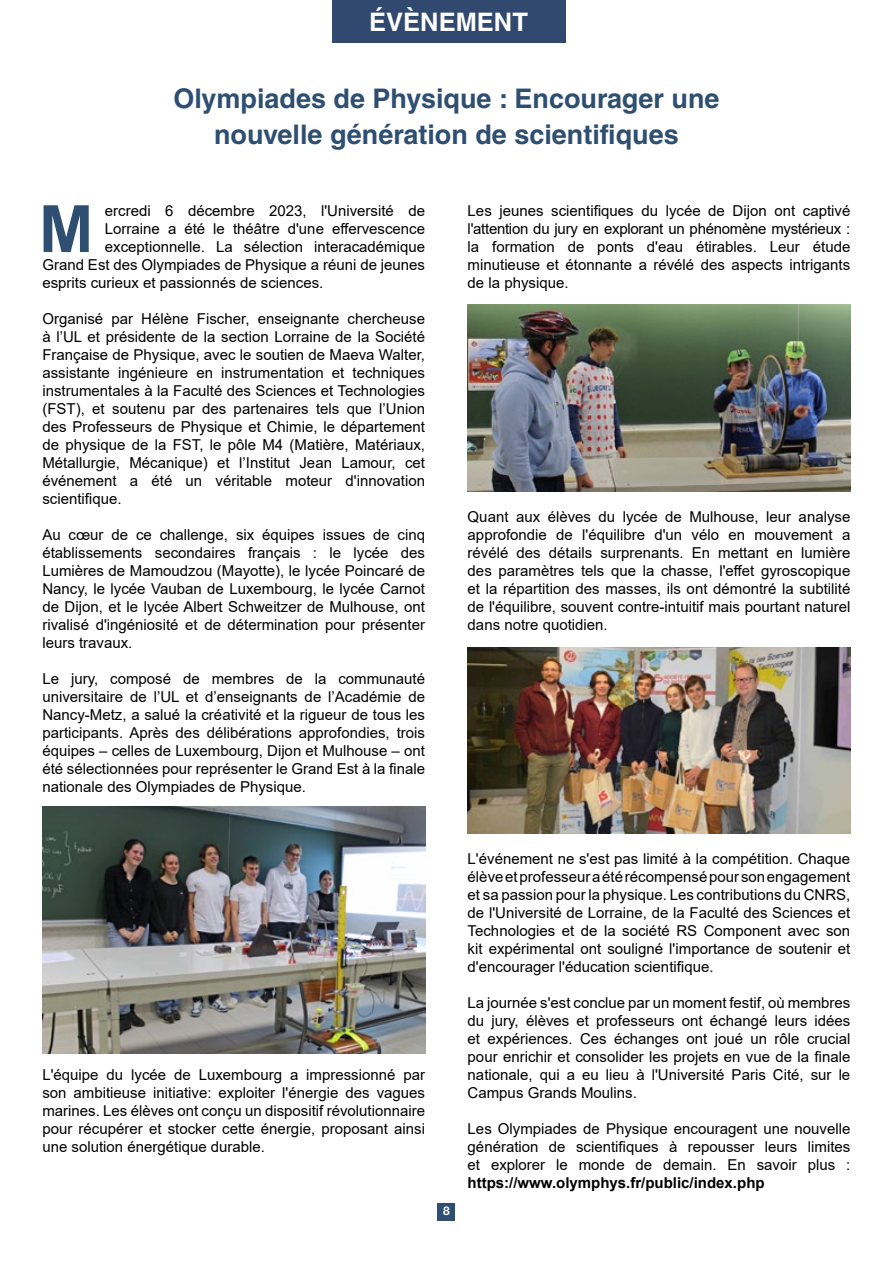
<style>
.page{position:relative;width:893px;height:1263px;background:#fff}
.page>*{position:absolute;margin:0;border:0;box-sizing:border-box;transform-origin:0 0}
.t1{font:700 65.25px "Arial";color:#2e4f71}
.t2{font:700 27px/36px "Helvetica LT Std";color:#2e4f71;text-align:center}
.t3{font:700 25.5px "Helvetica LT Std";color:#fff}
.t4{font:15px/18px "Arial";color:#000;text-align:justify}
.t5{font:700 15px "Arial";color:#000}
.t6{font:700 12px "Helvetica Neue LT Std";color:#fff}
</style>
<div class="page">
<div style="left:438px;top:1203px;width:17px;height:17px;background:#2f4e71"></div>
<div style="left:332px;top:0;width:234px;height:43px;background:#31496e"></div>
<img style="left:43px;top:807px;width:382px;height:246px">
<img style="left:468px;top:305px;width:382px;height:186px">
<img style="left:468px;top:647px;width:382px;height:186px">
<h3 class="t3" style="left:369px;top:6px;width:160px">ÉVÈNEMENT</h3>
<h2 class="t2" style="left:173px;top:80px;width:548px">Olympiades de Physique : Encourager une nouvelle génération de scientifiques</h2>
<h1 class="t1" style="left:39px;top:183px;width:56px">M</h1>
<p class="t4" style="left:105px;top:202px;width:322px">ercredi 6 décembre 2023, l'Université de</p>
<p class="t4" style="left:105px;top:220px;width:322px">Lorraine a été le théâtre d'une effervescence</p>
<p class="t4" style="left:105px;top:238px;width:322px">exceptionnelle. La sélection interacadémique</p>
<p class="t4" style="left:42px;top:256px;width:384px">Grand Est des Olympiades de Physique a réuni de jeunes</p>
<p class="t4" style="left:42px;top:274px;width:282px">esprits curieux et passionnés de sciences.</p>
<p class="t4" style="left:42px;top:310px;width:384px">Organisé par Hélène Fischer, enseignante chercheuse à l’UL et présidente de la section Lorraine de la Société Française de Physique, avec le soutien de Maeva Walter, assistante ingénieure en instrumentation et techniques instrumentales à la Faculté des Sciences et Technologies (FST), et soutenu par des partenaires tels que l’Union des Professeurs de Physique et Chimie, le département de physique de la FST, le pôle M4 (Matière, Matériaux, Métallurgie, Mécanique) et l’Institut Jean Lamour, cet événement a été un véritable moteur d'innovation scientifique.</p>
<p class="t4" style="left:42px;top:526px;width:384px">Au cœur de ce challenge, six équipes issues de cinq établissements secondaires français : le lycée des Lumières de Mamoudzou (Mayotte), le lycée Poincaré de Nancy, le lycée Vauban de Luxembourg, le lycée Carnot de Dijon, et le lycée Albert Schweitzer de Mulhouse, ont rivalisé d'ingéniosité et de détermination pour présenter leurs travaux.</p>
<p class="t4" style="left:42px;top:670px;width:384px">Le jury, composé de membres de la communauté universitaire de l’UL et d’enseignants de l’Académie de Nancy-Metz, a salué la créativité et la rigueur de tous les participants. Après des délibérations approfondies, trois équipes – celles de Luxembourg, Dijon et Mulhouse – ont été sélectionnées pour représenter le Grand Est à la finale nationale des Olympiades de Physique.</p>
<p class="t4" style="left:468px;top:202px;width:384px">Les jeunes scientifiques du lycée de Dijon ont captivé l'attention du jury en explorant un phénomène mystérieux : la formation de ponts d'eau étirables. Leur étude minutieuse et étonnante a révélé des aspects intrigants de la physique.</p>
<p class="t4" style="left:468px;top:508px;width:384px">Quant aux élèves du lycée de Mulhouse, leur analyse approfondie de l'équilibre d'un vélo en mouvement a révélé des détails surprenants. En mettant en lumière des paramètres tels que la chasse, l'effet gyroscopique et la répartition des masses, ils ont démontré la subtilité de l'équilibre, souvent contre-intuitif mais pourtant naturel dans notre quotidien.</p>
<p class="t4" style="left:42px;top:1066px;width:384px">L'équipe du lycée de Luxembourg a impressionné par son ambitieuse initiative: exploiter l'énergie des vagues marines. Les élèves ont conçu un dispositif révolutionnaire pour récupérer et stocker cette énergie, proposant ainsi une solution énergétique durable.</p>
<p class="t6" style="left:443px;top:1204px;width:8px">8</p>
<p class="t4" style="left:468px;top:850px;width:384px">L'événement ne s'est pas limité à la compétition. Chaque élève et professeur a été récompensé pour son engagement et sa passion pour la physique. Les contributions du CNRS, de l'Université de Lorraine, de la Faculté des Sciences et Technologies et de la société RS Component avec son kit expérimental ont souligné l'importance de soutenir et d'encourager l'éducation scientifique.</p>
<p class="t4" style="left:468px;top:994px;width:384px">La journée s'est conclue par un moment festif, où membres du jury, élèves et professeurs ont échangé leurs idées et expériences. Ces échanges ont joué un rôle crucial pour enrichir et consolider les projets en vue de la finale nationale, qui a eu lieu à l'Université Paris Cité, sur le Campus Grands Moulins.</p>
<p class="t4" style="left:468px;top:1120px;width:384px">Les Olympiades de Physique encouragent une nouvelle génération de scientifiques à repousser leurs limites et explorer le monde de demain. En savoir plus :</p>
<p class="t5" style="left:468px;top:1172px;width:298px">https://www.olymphys.fr/public/index.php</p>
</div>
